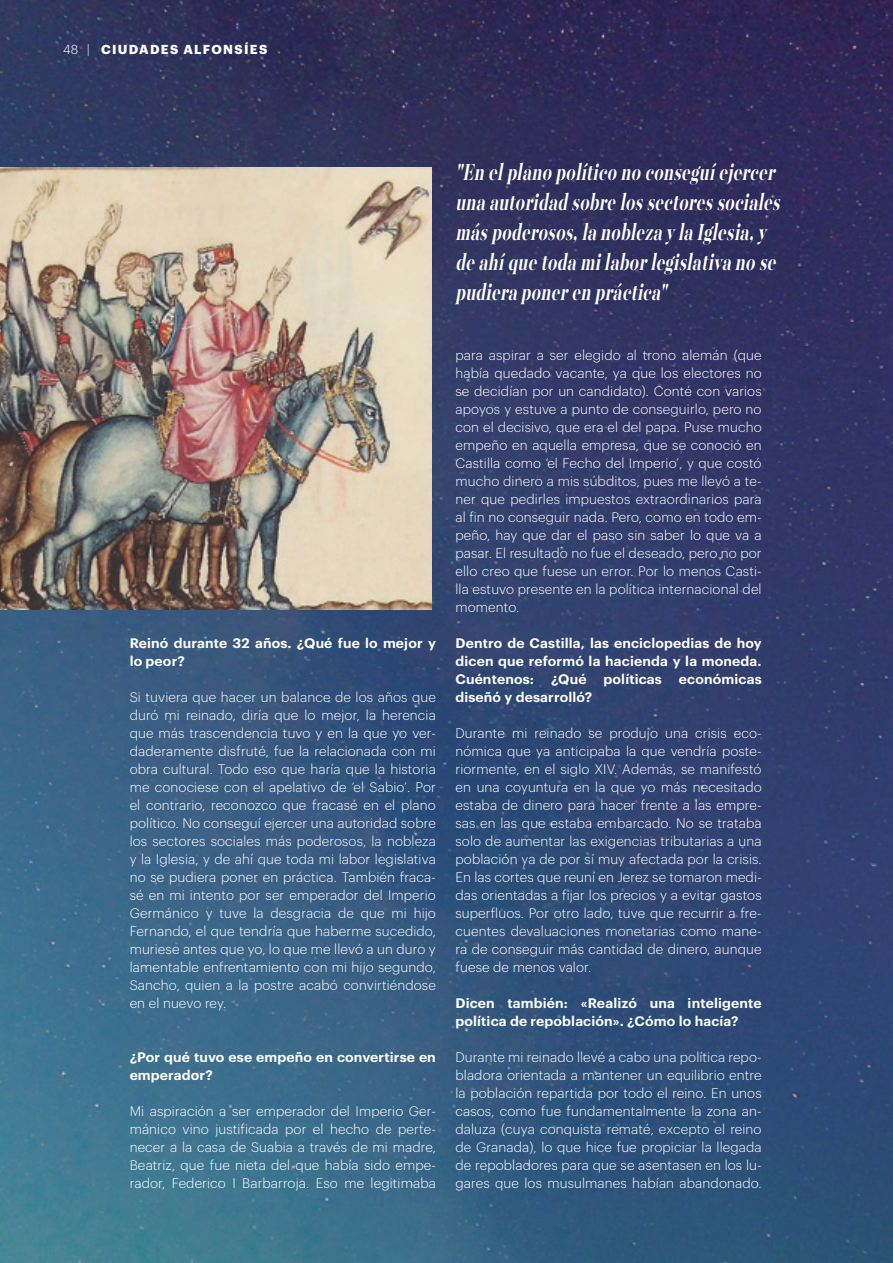
<style>
.page{position:relative;width:893px;height:1263px;background:#fff}
.page>*{position:absolute;margin:0;border:0;box-sizing:border-box;transform-origin:0 0}
.t1{font:italic 700 25.95px/30px "Majesti Banner";color:#fff;scale:.66 1}
.t2{font:300 13.5px/18px "Graphik";letter-spacing:.01em;color:#fff;text-align:justify}
.t3{font:600 13.5px/18px "Graphik";letter-spacing:.01em;color:#fff}
.t4{font:700 12.75px "Graphik";color:#fff}
.s1{font-weight:300}
</style>
<div class="page">
<img style="left:0;top:0;width:893px;height:1263px">
<img style="left:0;top:167px;width:431px;height:443px">
<p class="t4" style="left:63px;top:39px;width:49px"><span class="s1">48 |</span> CIUDADES</p>
<p class="t4" style="left:183px;top:39px;width:11px">ALFONSÍES</p>
<p class="t3" style="left:130px;top:633px;width:308px">Reinó durante 32 años. ¿Qué fue lo mejor y lo peor?</p>
<p class="t2" style="left:130px;top:687px;width:308px">Si tuviera que hacer un balance de los años que duró mi reinado, diría que lo mejor, la herencia que más trascendencia tuvo y en la que yo ver&shy;daderamente disfruté, fue la relacionada con mi obra cultural. Todo eso que haría que la historia me conociese con el apelativo de ‘el Sabio’. Por el contrario, reconozco que fracasé en el plano político. No conseguí ejercer una autoridad sobre los sectores sociales más poderosos, la nobleza y la Iglesia, y de ahí que toda mi labor legislativa no se pudiera poner en práctica. También fraca&shy;sé en mi intento por ser emperador del Imperio Germánico y tuve la desgracia de que mi hijo Fernando, el que tendría que haberme sucedido, muriese antes que yo, lo que me llevó a un duro y lamentable enfrentamiento con mi hijo segundo, Sancho, quien a la postre acabó convirtiéndose en el nuevo rey.</p>
<p class="t3" style="left:130px;top:1047px;width:308px">¿Por qué tuvo ese empeño en convertirse en emperador?</p>
<p class="t2" style="left:130px;top:1101px;width:308px">Mi aspiración a ser emperador del Imperio Ger&shy;mánico vino justificada por el hecho de perte&shy;necer a la casa de Suabia a través de mi madre, Beatriz, que fue nieta del que había sido empe&shy;rador, Federico I Barbarroja. Eso me legitimaba</p>
<h1 class="t1" style="left:455px;top:159px;width:503px">"Enelplanopolíticonoconseguíejercer unaautoridadsobrelossectoressociales máspoderosos,lanoblezaylaIglesia,y deahíquetodamilaborlegislativanose pudieraponerenpráctica"</h1>
<p class="t2" style="left:455px;top:345px;width:308px">para aspirar a ser elegido al trono alemán (que había quedado vacante, ya que los electores no se decidían por un candidato). Conté con varios apoyos y estuve a punto de conseguirlo, pero no con el decisivo, que era el del papa. Puse mucho empeño en aquella empresa, que se conoció en Castilla como ‘el Fecho del Imperio’, y que costó mucho dinero a mis súbditos, pues me llevó a te&shy;ner que pedirles impuestos extraordinarios para al fin no conseguir nada. Pero, como en todo em&shy;peño, hay que dar el paso sin saber lo que va a pasar. El resultado no fue el deseado, pero no por ello creo que fuese un error. Por lo menos Casti&shy;lla estuvo presente en la política internacional del momento.</p>
<p class="t3" style="left:455px;top:633px;width:308px;text-align:justify">Dentro de Castilla, las enciclopedias de hoy dicen que reformó la hacienda y la moneda.<br>Cuéntenos:</p>
<p class="t3" style="left:551px;top:669px;width:37px">¿Qué</p>
<p class="t3" style="left:604px;top:669px;width:60px">políticas</p>
<p class="t3" style="left:679px;top:669px;width:84px">económicas</p>
<p class="t3" style="left:455px;top:687px;width:138px">diseñó y desarrolló?</p>
<p class="t2" style="left:455px;top:723px;width:308px">Durante mi reinado se produjo una crisis eco&shy;nómica que ya anticipaba la que vendría poste&shy;riormente, en el siglo XIV. Además, se manifestó en una coyuntura en la que yo más necesitado estaba de dinero para hacer frente a las empre&shy;sas en las que estaba embarcado. No se trataba solo de aumentar las exigencias tributarias a una población ya de por sí muy afectada por la crisis.<br>En las cortes que reuní en Jerez se tomaron medi&shy;das orientadas a fijar los precios y a evitar gastos superfluos. Por otro lado, tuve que recurrir a fre&shy;cuentes devaluaciones monetarias como mane&shy;ra de conseguir más cantidad de dinero, aunque fuese de menos valor.</p>
<p class="t3" style="left:455px;top:993px;width:308px">Dicen también: «Realizó una inteligente política de repoblación». ¿Cómo lo hacía?</p>
<p class="t2" style="left:455px;top:1047px;width:308px">Durante mi reinado llevé a cabo una política repo&shy;bladora orientada a mantener un equilibrio entre la población repartida por todo el reino. En unos casos, como fue fundamentalmente la zona an&shy;daluza (cuya conquista rematé, excepto el reino de Granada), lo que hice fue propiciar la llegada de repobladores para que se asentasen en los lu&shy;gares que los musulmanes habían abandonado.</p>
</div>
